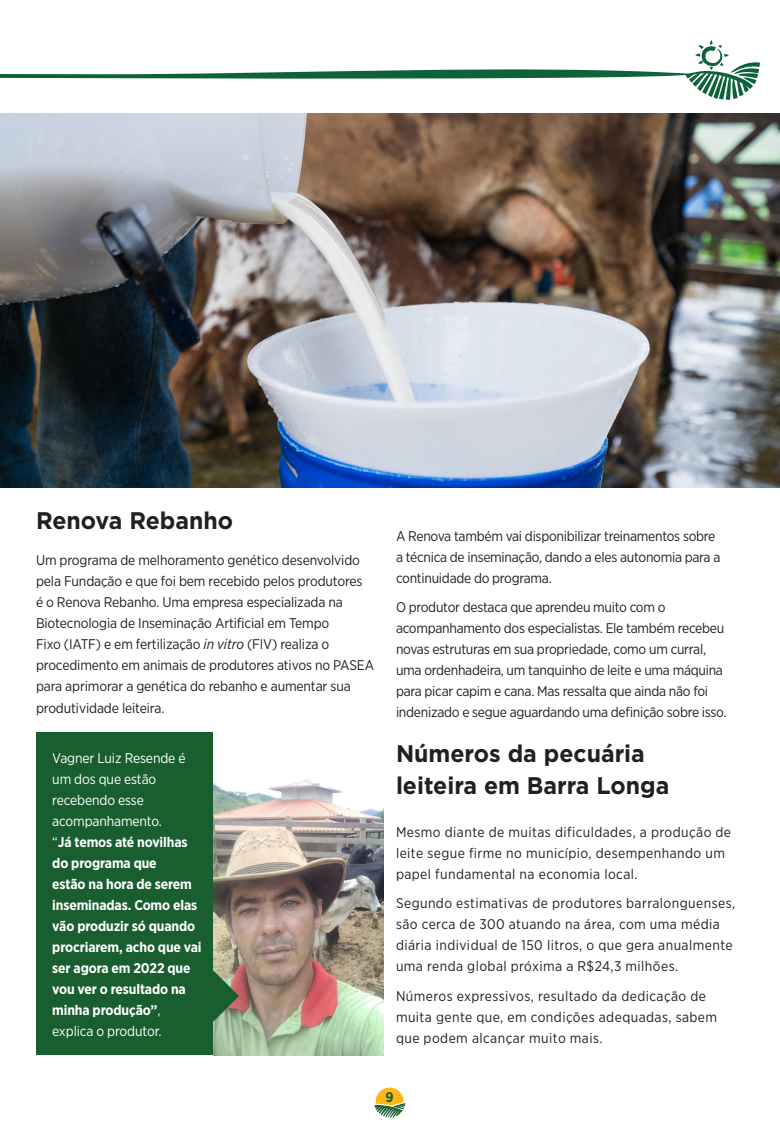
<style>
.page{position:relative;width:780px;height:1126px;background:#fff}
.page>*{position:absolute;margin:0;border:0;box-sizing:border-box;transform-origin:0 0}
.t1{font:700 24px/32px "Gotham";color:#231f20;scale:.96 1}
.t2{font:14px/21px "Gotham Narrow";letter-spacing:-.01em;color:#231f20}
.t3{font:14px/21px "Gotham Narrow";letter-spacing:.03em;color:#231f20}
.t4{font:700 14px/21px "Gotham Narrow";letter-spacing:-.01em;color:#fff}
.t5{font:700 14px "Gotham Narrow";color:#185e2f}
.s1{font-style:italic}
.s2{font-weight:400}
</style>
<div class="page">
<svg style="left:0;top:40px;width:760px;height:60px"></svg>
<img style="left:0;top:113px;width:780px;height:374px">
<div style="left:36px;top:732px;width:348px;height:322px;background:#185e2f"></div>
<img style="left:213px;top:732px;width:171px;height:322px">
<svg style="left:213px;top:970px;width:26px;height:51px"></svg>
<svg style="left:374px;top:1087px;width:31px;height:30px"></svg>
<p class="t1" style="left:36px;top:504px;width:207px">Renova Rebanho</p>
<p class="t2" style="left:36px;top:549px;width:339px">Um programa de melhoramento genético desenvolvido pela Fundação e que foi bem recebido pelos produtores<br>é o Renova Rebanho. Uma empresa especializada na Biotecnologia de Inseminação Artificial em Tempo<br>Fixo (IATF) e em fertilização <span class="s1">in vitro</span> (FIV) realiza o procedimento em animais de produtores ativos no PASEA para aprimorar a genética do rebanho e aumentar sua produtividade leiteira.</p>
<p class="t4" style="left:52px;top:747px;width:151px"><span class="s2">Vagner Luiz Resende é um dos que estão recebendo esse acompanhamento.<br>“</span>Já temos até novilhas do programa que<br>estão na hora de serem inseminadas. Como elas vão produzir só quando procriarem, acho que vai ser agora em 2022 que vou ver o resultado na minha produção”<span class="s2">, explica o produtor.</span></p>
<p class="t2" style="left:396px;top:525px;width:326px">A Renova também vai disponibilizar treinamentos sobre a técnica de inseminação, dando a eles autonomia para a continuidade do programa.</p>
<p class="t2" style="left:396px;top:596px;width:332px">O produtor destaca que aprendeu muito com o acompanhamento dos especialistas. Ele também recebeu novas estruturas em sua propriedade, como um curral, uma ordenhadeira, um tanquinho de leite e uma máquina para picar capim e cana. Mas ressalta que ainda não foi indenizado e segue aguardando uma definição sobre isso.</p>
<p class="t1" style="left:396px;top:737px;width:286px">Números da pecuária leiteira em Barra Longa</p>
<p class="t3" style="left:396px;top:821px;width:336px">Mesmo diante de muitas dificuldades, a produção de leite segue firme no município, desempenhando um papel fundamental na economia local.</p>
<p class="t3" style="left:396px;top:892px;width:341px">Segundo estimativas de produtores barralonguenses, são cerca de 300 atuando na área, com uma média diária individual de 150 litros, o que gera anualmente uma renda global próxima a R$24,3 milhões.</p>
<p class="t3" style="left:396px;top:985px;width:323px">Números expressivos, resultado da dedicação de muita gente que, em condições adequadas, sabem que podem alcançar muito mais.</p>
<p class="t5" style="left:385px;top:1088px;width:10px">9</p>
</div>
